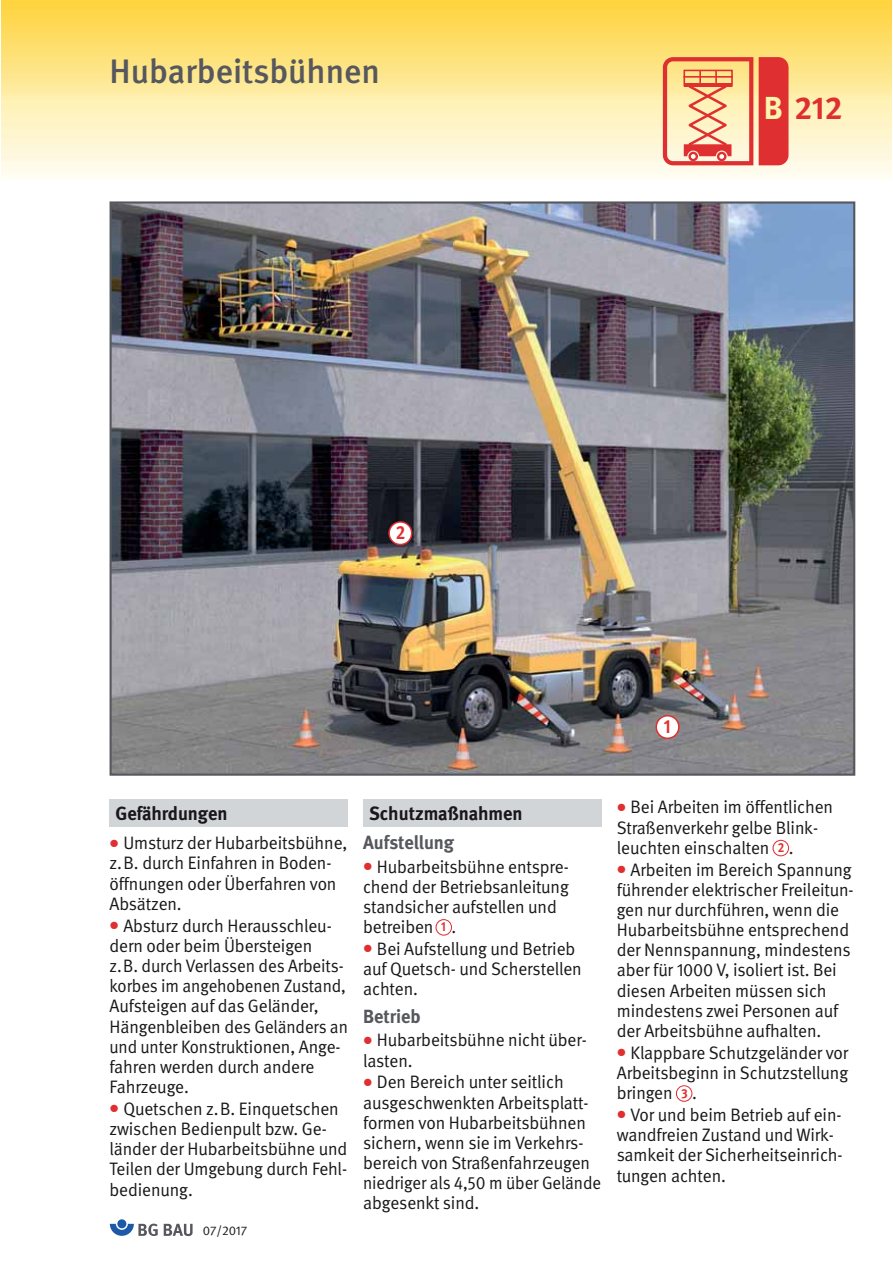
<style>
.page{position:relative;width:893px;height:1263px;background:#fff}
.page>*{position:absolute;margin:0;border:0;box-sizing:border-box;transform-origin:0 0}
.t1{font:500 33.9px "DGUV Meta";color:#56585d}
.t2{font:700 31.8px "DGUV Meta";color:#df2f30}
.t3{font:700 19.05px "DGUV Meta";color:#191719}
.t4{font:700 19.05px "DGUV Meta";color:#56585d}
.t5{font:700 19.05px "DGUV Meta";color:#df2f30;scale:.9 1}
.t6{font:18px/20.1px "DGUV Meta";letter-spacing:-.005em;color:#191719}
.t7{font:700 13.05px "DGUV Meta";color:#df2f30;scale:.9 1}
.t8{font:12.75px "DGUV Meta";letter-spacing:-.005em;color:#191719}
.s1{color:#faf5ac}
</style>
<div class="page">
<div style="left:363px;top:800px;width:239px;height:27px;background:#d2d5d8"></div>
<svg style="left:1px;top:102px;width:890px;height:75px;background:#fef4d1"></svg>
<img style="left:1px;top:0;width:890px;height:102px">
<svg style="left:680px;top:70px;width:51px;height:89px;background:#f4b691"></svg>
<div style="left:683px;top:70px;width:50px;height:17px;border:2px solid #df2f30"></div>
<svg style="left:663px;top:57px;width:10px;height:108px"></svg>
<div style="left:759px;top:57px;width:29px;height:108px;background:#df2f30"></div>
<svg style="left:435px;top:919px;width:17px;height:17px"></svg>
<div style="left:436px;top:920px;width:15px;height:15px;background:#fff;border-radius:50%"></div>
<svg style="left:772px;top:840px;width:17px;height:16px"></svg>
<div style="left:773px;top:841px;width:15px;height:14px;background:#fff;border-radius:50%"></div>
<svg style="left:676px;top:1085px;width:16px;height:17px"></svg>
<div style="left:677px;top:1086px;width:14px;height:15px;background:#fff;border-radius:50%"></div>
<div style="left:110px;top:800px;width:238px;height:27px;background:#d2d5d8"></div>
<img style="left:113px;top:204px;width:739px;height:569px">
<div style="left:117px;top:1219px;width:9px;height:9px;background:#1c5aa7;border-radius:50%"></div>
<svg style="left:110px;top:1224px;width:48px;height:12px"></svg>
<svg style="left:164px;top:1224px;width:29px;height:12px"></svg>
<svg style="left:388px;top:521px;width:24px;height:24px"></svg>
<div style="left:390px;top:523px;width:21px;height:21px;background:#fff;border-radius:50%"></div>
<svg style="left:655px;top:715px;width:24px;height:24px"></svg>
<div style="left:657px;top:717px;width:21px;height:21px;background:#fff;border-radius:50%"></div>
<h1 class="t1" style="left:110px;top:51px;width:272px">Hubarbeitsbühnen</h1>
<h2 class="t2" style="left:764px;top:97px;width:80px"><span class="s1">B</span> 212</h2>
<p class="t5" style="left:396px;top:526px;width:12px">2</p>
<p class="t5" style="left:664px;top:720px;width:9px">1</p>
<p class="t3" style="left:116px;top:807px;width:113px">Gefährdungen</p>
<p class="t6" style="left:110px;top:834px;width:239px;text-indent:14px">Umsturz der Hubarbeitsbühne, z.B. durch Einfahren in Boden&shy;öffnungen oder Überfahren von<br>Absätzen.</p>
<p class="t6" style="left:110px;top:917px;width:240px;text-indent:14px">Absturz durch Herausschleu&shy;dern oder beim Übersteigen<br>z.B. durch Verlassen des Arbeits - korbes im angehobenen Zustand,<br>Aufsteigen auf das Geländer,<br>Hängenbleiben des Geländers an und unter Konstruk tionen, Ange&shy;fahren werden durch andere<br>Fahrzeuge.</p>
<p class="t6" style="left:110px;top:1100px;width:239px;text-indent:14px">Quetschen z.B. Einquetschen zwischen Bedienpult bzw. Ge&shy;länder der Hubarbeitsbühne und<br>Teilen der Umgebung durch Fehl&shy;bedienung.</p>
<p class="t8" style="left:203px;top:1226px;width:46px">07/2017</p>
<p class="t3" style="left:369px;top:807px;width:155px">Schutzmaßnahmen</p>
<p class="t4" style="left:363px;top:836px;width:92px">Aufstellung</p>
<p class="t6" style="left:363px;top:858px;width:207px;text-indent:14px">Hubarbeitsbühne entspre&shy;chend der Betriebsanleitung standsicher aufstellen und betreiben .</p>
<p class="t6" style="left:363px;top:940px;width:220px;text-indent:14px">Bei Aufstellung und Betrieb auf Quetsch- und Scherstellen achten.</p>
<p class="t4" style="left:363px;top:1010px;width:59px">Betrieb</p>
<p class="t6" style="left:363px;top:1031px;width:225px;text-indent:14px">Hubarbeitsbühne nicht über&shy;lasten.</p>
<p class="t6" style="left:363px;top:1074px;width:240px;text-indent:14px">Den Bereich unter seitlich ausgeschwenkten Arbeitsplatt&shy;formen von Hubarbeitsbühnen sichern, wenn sie im Verkehrs&shy;bereich von Straßenfahrzeugen niedriger als 4,50 m über Gelände abgesenkt sind.</p>
<p class="t7" style="left:441px;top:922px;width:7px">1</p>
<p class="t6" style="left:617px;top:798px;width:218px;text-indent:14px">Bei Arbeiten im öffentlichen<br>Straßenverkehr gelbe Blink&shy;leuchten einschalten .</p>
<p class="t6" style="left:617px;top:861px;width:238px;text-indent:14px">Arbeiten im Bereich Spannung führender elektrischer Freileitun&shy;gen nur durchführen, wenn die<br>Hubarbeitsbühne entsprechend der Nennspannung, mindestens aber für 1000 V, isoliert ist. Bei diesen Arbeiten müssen sich mindestens zwei Personen auf der Arbeitsbühne aufhalten.</p>
<p class="t6" style="left:617px;top:1044px;width:233px;text-align:justify;text-indent:14px">Klappbare Schutzgeländer vor Arbeitsbeginn in Schutzstellung bringen .</p>
<p class="t6" style="left:617px;top:1106px;width:227px;text-indent:14px">Vor und beim Betrieb auf ein&shy;wandfreien Zustand und Wirk&shy;samkeit der Sicherheitseinrich&shy;tungen achten.</p>
<p class="t7" style="left:778px;top:843px;width:9px">2</p>
<p class="t7" style="left:681px;top:1088px;width:8px">3</p>
</div>
